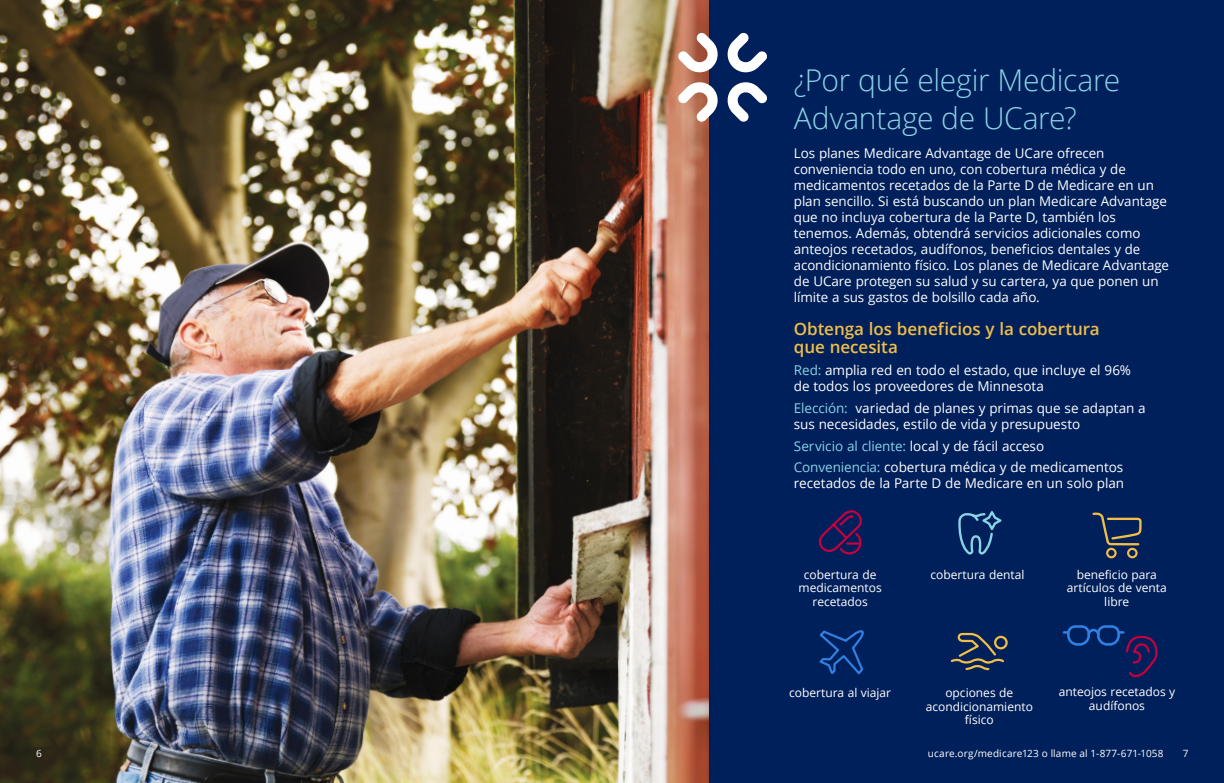
<style>
.page{position:relative;width:1224px;height:783px;background:#fff}
.page>*{position:absolute;margin:0;border:0;box-sizing:border-box;transform-origin:0 0}
.Why_choose_head{font:300 30px/38px "Open Sans";letter-spacing:-.01em;color:#8bd3e6}
.Why_choose_subhead{font:600 17px/18px "Open Sans";letter-spacing:-.005em;color:#f1be48}
.Why_choose_text{font:13.5px/16px "Open Sans";letter-spacing:-.005em;color:#fff}
.Why_choose_text-2{font:13.4px/16px "Open Sans";letter-spacing:-.005em;color:#fff}
.Why_choose_caption{font:12px/13.5px "Open Sans";color:#fff;text-align:center}
.running_footer{font:10px "Open Sans";letter-spacing:.015em;color:#fff}
.s1{font-size:13.4px}
.s2{color:#8bd3e6}
</style>
<div class="page">
<div style="left:703px;top:0;width:521px;height:783px;background:#00205b"></div>
<img style="left:0;top:0;width:708px;height:783px">
<svg style="left:818px;top:510px;width:44px;height:45px"></svg>
<svg style="left:1092px;top:512px;width:50px;height:47px"></svg>
<svg style="left:959px;top:511px;width:43px;height:44px"></svg>
<div style="left:994px;top:636px;width:14px;height:13px;border:2px solid #f1be48;border-radius:50%"></div>
<svg style="left:950px;top:634px;width:56px;height:37px"></svg>
<svg style="left:819px;top:630px;width:45px;height:45px"></svg>
<svg style="left:727px;top:33px;width:40px;height:39px"></svg>
<svg style="left:678px;top:81px;width:40px;height:41px"></svg>
<svg style="left:678px;top:32px;width:40px;height:40px"></svg>
<svg style="left:727px;top:82px;width:40px;height:40px"></svg>
<svg style="left:1064px;top:625px;width:94px;height:53px"></svg>
<h1 class="Why_choose_head" style="left:794px;top:60px;width:328px">¿Por qué elegir Medicare<br>Advantage de UCare?</h1>
<p class="Why_choose_text-2" style="left:794px;top:145px;width:374px">Los planes Medicare Advantage de UCare ofrecen conveniencia todo en uno, con cobertura médica y de medicamentos recetados de la Parte D de Medicare en un plan sencillo. Si está buscando un plan Medicare Advantage que no incluya cobertura de la Parte D, también los tenemos. Además, obtendrá servicios adicionales como</p>
<p class="Why_choose_text" style="left:794px;top:241px;width:348px">anteojos recetados, audífonos, <span class="s1">beneficios dentales y de</span></p>
<p class="Why_choose_text-2" style="left:794px;top:257px;width:377px">acondicionamiento físico. Los planes de Medicare Advantage de UCare protegen su salud y su cartera, ya que ponen un límite a sus gastos de bolsillo cada año.</p>
<h2 class="Why_choose_subhead" style="left:794px;top:320px;width:307px">Obtenga los beneficios y la cobertura que necesita</h2>
<p class="Why_choose_text" style="left:794px;top:362px;width:339px"><span class="s2">Red:</span> amplia red en todo el estado, que incluye el 96% de todos los proveedores de Minnesota</p>
<p class="Why_choose_text" style="left:794px;top:400px;width:353px"><span class="s2">Elección:</span> variedad de planes y primas que se adaptan a sus necesidades, estilo de vida y presupuesto</p>
<p class="Why_choose_text" style="left:794px;top:437px;width:252px"><span class="s2">Servicio al cliente:</span> local y de fácil acceso</p>
<p class="Why_choose_text" style="left:794px;top:459px;width:332px"><span class="s2">Conveniencia:</span> cobertura médica y de medicamentos recetados de la Parte D de Medicare en un solo plan</p>
<p class="Why_choose_caption" style="left:799px;top:567px;width:85px">cobertura de medicamentos recetados</p>
<p class="Why_choose_caption" style="left:1067px;top:567px;width:101px">beneficio para artículos de venta libre</p>
<p class="Why_choose_caption" style="left:931px;top:567px;width:95px">cobertura dental</p>
<p class="Why_choose_caption" style="left:789px;top:686px;width:104px">cobertura al viajar</p>
<p class="Why_choose_caption" style="left:1059px;top:685px;width:118px">anteojos recetados y audífonos</p>
<p class="Why_choose_caption" style="left:926px;top:686px;width:109px">opciones de acondicionamiento físico</p>
<p class="running_footer" style="left:36px;top:747px;width:7px">6</p>
<p class="running_footer" style="left:928px;top:747px;width:237px">ucare.org/medicare123 o llame al 1-877-671-1058</p>
<p class="running_footer" style="left:1183px;top:747px;width:7px">7</p>
</div>
